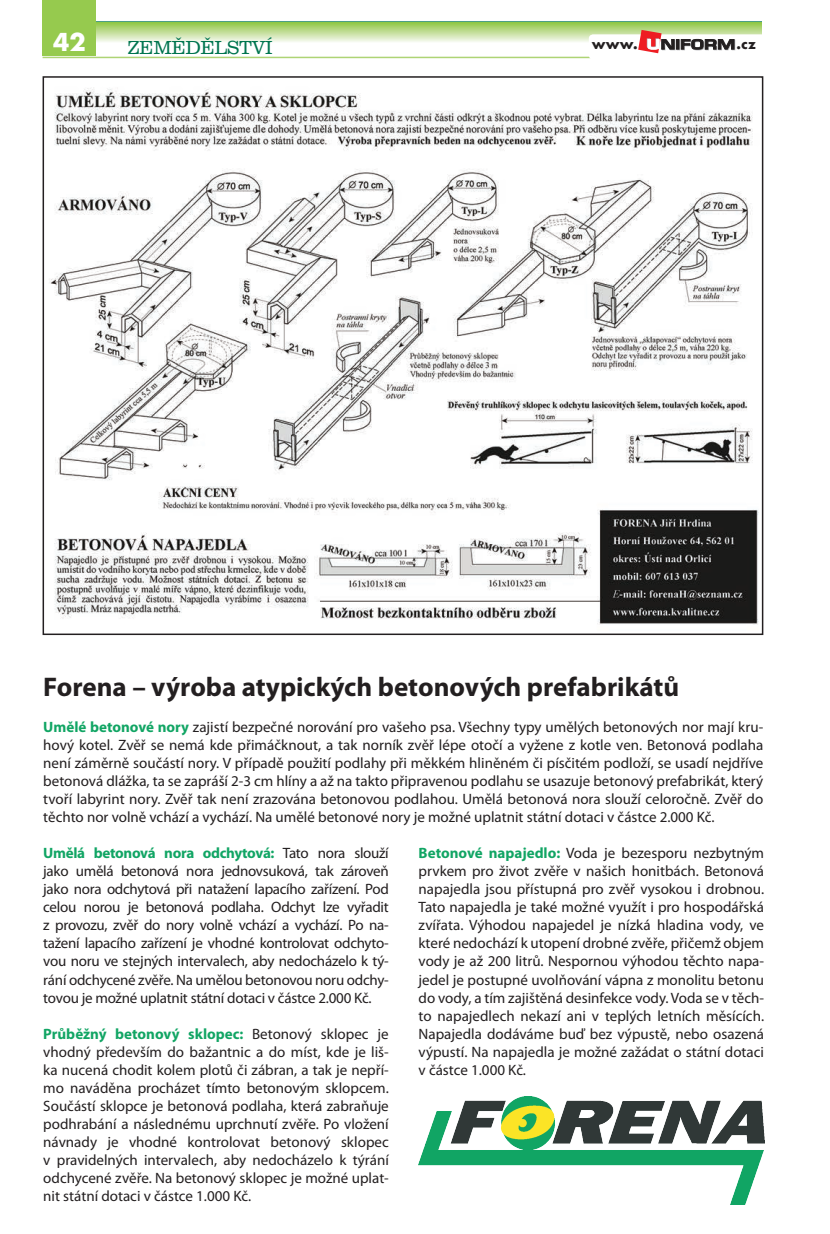
<style>
.page{position:relative;width:830px;height:1234px;background:#fff}
.page>*{position:absolute;margin:0;border:0;box-sizing:border-box;transform-origin:0 0}
.t1{font:700 27px "Myriad Pro";color:#231f20}
.t2{font:700 24px "Futura";color:#fff}
.t3{font:300 19.5px "URW Clarendon TCE";letter-spacing:-.02em;color:#00754f}
.t4{font:15px/18px "Myriad Pro";color:#231f20;text-align:justify}
.t5{font:700 13.5px "Futura";color:#231f20}
.s1{font-weight:700;color:#11a564}
</style>
<div class="page">
<svg style="left:96px;top:21px;width:665px;height:21px;background:#b7d990"></svg>
<div style="left:43px;top:0;width:53px;height:55px;background:#96ca4e"></div>
<hr style="left:43px;top:57px;width:704px;height:1px;background:#aed475">
<div style="left:588px;top:34px;width:177px;height:26px;background:#fff;border-radius:4px"></div>
<svg style="left:638px;top:30px;width:96px;height:23px"></svg>
<img style="left:49px;top:88px;width:710px;height:537px">
<img style="left:418px;top:1096px;width:345px;height:107px">
<h2 class="t2" style="left:53px;top:25px;width:34px">42</h2>
<h3 class="t3" style="left:128px;top:36px;width:146px">ZEMĚDĚLSTVÍ</h3>
<p class="t5" style="left:591px;top:34px;width:47px">www.</p>
<p class="t5" style="left:736px;top:34px;width:21px">.cz</p>
<h1 class="t1" style="left:43px;top:669px;width:637px">Forena – výroba atypických betonových prefabrikátů</h1>
<p class="t4" style="left:43px;top:717px;width:721px"><span class="s1">Umělé betonové nory</span> zajistí bezpečné norování pro vašeho psa. Všechny typy umělých betonových nor mají kru&shy;hový kotel. Zvěř se nemá kde přimáčknout, a tak norník zvěř lépe otočí a vyžene z kotle ven. Betonová podlaha není záměrně součástí nory. V případě použití podlahy při měkkém hliněném či písčitém podloží, se usadí nejdříve betonová dlážka, ta se zapráší 2-3 cm hlíny a až na takto připravenou podlahu se usazuje betonový prefabrikát, který tvoří labyrint nory. Zvěř tak není zrazována betonovou podlahou. Umělá betonová nora slouží celoročně. Zvěř do těchto nor volně vchází a vychází. Na umělé betonové nory je možné uplatnit státní dotaci v částce 2.000 Kč.</p>
<p class="t4" style="left:43px;top:844px;width:347px"><span class="s1">Umělá betonová nora odchytová:</span> Tato nora slouží jako umělá betonová nora jednovsuková, tak zároveň jako nora odchytová při natažení lapacího zařízení. Pod celou norou je betonová podlaha. Odchyt lze vyřadit z provozu, zvěř do nory volně vchází a vychází. Po na&shy;tažení lapacího zařízení je vhodné kontrolovat odchyto&shy;vou noru ve stejných intervalech, aby nedocházelo k tý&shy;rání odchycené zvěře. Na umělou betonovou noru odchy&shy;tovou je možné uplatnit státní dotaci v částce 2.000 Kč.</p>
<p class="t4" style="left:43px;top:1024px;width:347px"><span class="s1">Průběžný betonový sklopec:</span> Betonový sklopec je vhodný především do bažantnic a do míst, kde je liš&shy;ka nucená chodit kolem plotů či zábran, a tak je nepří&shy;mo naváděna procházet tímto betonovým sklopcem.<br>Součástí sklopce je betonová podlaha, která zabraňuje podhrabání a následnému uprchnutí zvěře. Po vložení návnady je vhodné kontrolovat betonový sklopec v pravidelných intervalech, aby nedocházelo k týrání odchycené zvěře. Na betonový sklopec je možné uplat&shy;nit státní dotaci v částce 1.000 Kč.</p>
<p class="t4" style="left:418px;top:844px;width:347px"><span class="s1">Betonové napajedlo:</span> Voda je bezesporu nezbytným prvkem pro život zvěře v našich honitbách. Betonová napajedla jsou přístupná pro zvěř vysokou i drobnou.<br>Tato napajedla je také možné využít i pro hospodářská zvířata. Výhodou napajedel je nízká hladina vody, ve které nedochází k utopení drobné zvěře, přičemž objem vody je až 200 litrů. Nespornou výhodou těchto napa&shy;jedel je postupné uvolňování vápna z monolitu betonu do vody, a tím zajištěná desinfekce vody. Voda se v těch&shy;to napajedlech nekazí ani v teplých letních měsících.<br>Napajedla dodáváme buď bez výpustě, nebo osazená výpustí. Na napajedla je možné zažádat o státní dotaci v částce 1.000 Kč.</p>
</div>
